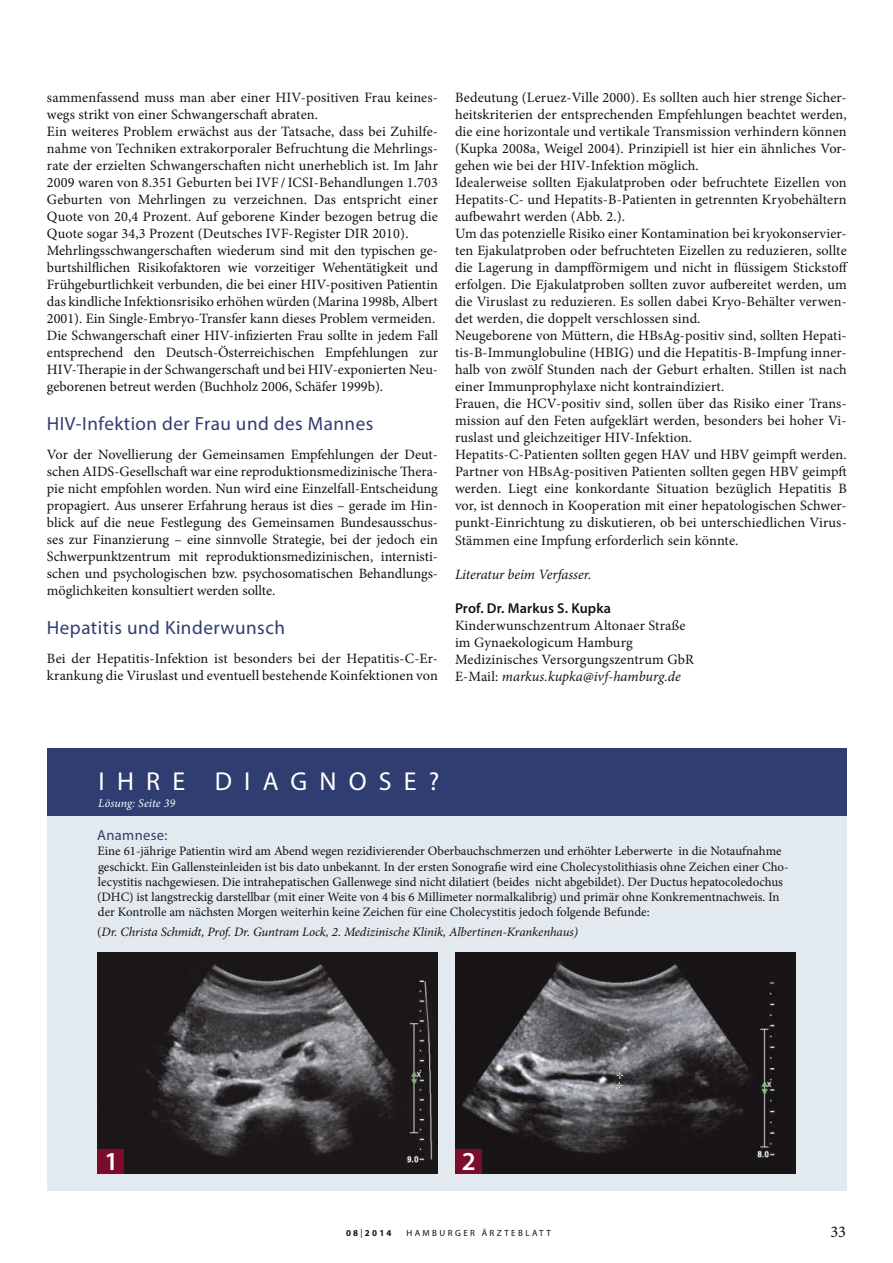
<style>
.page{position:relative;width:893px;height:1263px;background:#fff}
.page>*{position:absolute;margin:0;border:0;box-sizing:border-box;transform-origin:0 0}
.t1{font:25.95px "Myriad Pro Regular OV OJFUNB";letter-spacing:.47em;color:#fff}
.t2{font:25.95px "Myriad Pro Semibold OV MKFUNB";color:#fff}
.t3{font:19.2px "Myriad Pro Regular OV OJFUNB";letter-spacing:.025em;color:#303d71}
.t4{font:16.5px "Minion Pro";color:#121212}
.t5{font:14.55px "Myriad Pro Regular OV OJFUNB";letter-spacing:.025em;color:#303d71}
.t6{font:14.25px/17px "Minion Pro";letter-spacing:.005em;color:#121212}
.t7{font:italic 14.25px "Minion Pro";letter-spacing:-.01em;color:#121212}
.t8{font:14.25px "Myriad Pro Semibold OV MKFUNB";letter-spacing:.01em;color:#121212}
.t9{font:12.9px/15.3px "Minion Pro";color:#121212}
.t10{font:italic 12.9px "Minion Pro";letter-spacing:-.01em;color:#121212}
.t11{font:italic 12px "Minion Pro";color:#fff}
.t12{font:9px "Myriad Pro Regular OV OJFUNB";letter-spacing:.27em;color:#121212}
.t13{font:9px "Myriad Pro Bold OV MJFUNB";letter-spacing:.25em;color:#121212}
.s1{font-style:italic}
.s2{font-style:normal}
.s3{font-family:"Myriad Pro Regular OV OJFUNB"}
</style>
<div class="page">
<div style="left:47px;top:748px;width:800px;height:68px;background:#303d71"></div>
<div style="left:47px;top:816px;width:800px;height:375px;background:#e2e9ef"></div>
<img style="left:455px;top:952px;width:340px;height:222px">
<div style="left:455px;top:1149px;width:26px;height:25px;background:#7c0c2c"></div>
<img style="left:98px;top:952px;width:340px;height:222px">
<div style="left:98px;top:1149px;width:26px;height:25px;background:#7c0c2c"></div>
<p class="t6" style="left:47px;top:89px;width:393px">sammenfassend muss man aber einer HIV-positiven Frau keines&shy;wegs strikt von einer Schwangerschaft abraten.<br>Ein weiteres Problem erwächst aus der Tatsache, dass bei Zuhilfe&shy;nahme von Techniken extrakorporaler Befruchtung die Mehrlings&shy;rate der erzielten Schwangerschaften nicht unerheblich ist. Im Jahr 2009 waren von 8.351 Geburten bei IVF / ICSI-Behandlungen 1.703<br>Geburten von Mehrlingen zu verzeichnen. Das entspricht einer Quote von 20,4 Prozent. Auf geborene Kinder bezogen betrug die Quote sogar 34,3 Prozent (Deutsches IVF-Register DIR 2010).<br>Mehrlingsschwangerschaften wiederum sind mit den typischen ge&shy;burtshilflichen Risikofaktoren wie vorzeitiger Wehentätigkeit und Frühgeburtlichkeit verbunden, die bei einer HIV-positiven Patientin das kindliche Infektionsrisiko erhöhen würden (Marina 1998b, Albert 2001). Ein Single-Embryo-Transfer kann dieses Problem vermeiden.<br>Die Schwangerschaft einer HIV-infizierten Frau sollte in jedem Fall entsprechend den Deutsch-Österreichischen Empfehlungen zur HIV-Therapie in der Schwangerschaft und bei HIV-exponierten Neu&shy;geborenen betreut werden (Buchholz 2006, Schäfer 1999b).</p>
<h2 class="t3" style="left:47px;top:412px;width:328px">HIV-Infektion der Frau und des Mannes</h2>
<p class="t6" style="left:47px;top:446px;width:393px;text-align:justify">Vor der Novellierung der Gemeinsamen Empfehlungen der Deut&shy;schen AIDS-Gesellschaft war eine reproduktionsmedizinische Thera&shy;pie nicht empfohlen worden. Nun wird eine Einzelfall-Entscheidung propagiert. Aus unserer Erfahrung heraus ist dies – gerade im Hin&shy;blick auf die neue Festlegung des Gemeinsamen Bundesausschus&shy;ses zur Finanzierung – eine sinnvolle Strategie, bei der jedoch ein Schwerpunktzentrum mit reproduktionsmedizinischen, internisti&shy;schen und psychologischen bzw. psychosomatischen Behandlungs&shy;möglichkeiten konsultiert werden sollte.</p>
<h2 class="t3" style="left:47px;top:616px;width:240px">Hepatitis und Kinderwunsch</h2>
<p class="t6" style="left:47px;top:650px;width:392px">Bei der Hepatitis-Infektion ist besonders bei der Hepatitis-C-Er&shy;krankung die Viruslast und eventuell bestehende Koinfektionen von</p>
<p class="t6" style="left:455px;top:89px;width:395px">Bedeutung (Leruez-Ville 2000). Es sollten auch hier strenge Sicher&shy;heitskriterien der entsprechenden Empfehlungen beachtet werden, die eine horizontale und vertikale Transmission verhindern können (Kupka 2008a, Weigel 2004). Prinzipiell ist hier ein ähnliches Vor&shy;gehen wie bei der HIV-Infektion möglich.<br>Idealerweise sollten Ejakulatproben oder befruchtete Eizellen von Hepatits-C- und Hepatits-B-Patienten in getrennten Kryobehältern aufbewahrt werden (Abb. 2.).<br>Um das potenzielle Risiko einer Kontamination bei kryokonservier&shy;ten Ejakulatproben oder befruchteten Eizellen zu reduzieren, sollte die Lagerung in dampfförmigem und nicht in flüssigem Stickstoff erfolgen. Die Ejakulatproben sollten zuvor aufbereitet werden, um die Viruslast zu reduzieren. Es sollen dabei Kryo-Behälter verwen&shy;det werden, die doppelt verschlossen sind.<br>Neugeborene von Müttern, die HBsAg-positiv sind, sollten Hepati&shy;tis-B-Immunglobuline (HBIG) und die Hepatitis-B-Impfung inner&shy;halb von zwölf Stunden nach der Geburt erhalten. Stillen ist nach einer Immunprophylaxe nicht kontraindiziert.<br>Frauen, die HCV-positiv sind, sollen über das Risiko einer Trans&shy;mission auf den Feten aufgeklärt werden, besonders bei hoher Vi&shy;ruslast und gleichzeitiger HIV-Infektion.<br>Hepatits-C-Patienten sollten gegen HAV und HBV geimpft werden.<br>Partner von HBsAg-positiven Patienten sollten gegen HBV geimpft werden. Liegt eine konkordante Situation bezüglich Hepatitis B vor, ist dennoch in Kooperation mit einer hepatologischen Schwer&shy;punkt-Einrichtung zu diskutieren, ob bei unterschiedlichen Virus-Stämmen eine Impfung erforderlich sein könnte.</p>
<p class="t7" style="left:455px;top:569px;width:138px">Literatur beim Verfasser.</p>
<p class="t8" style="left:455px;top:599px;width:158px">Prof. Dr. Markus S. Kupka</p>
<p class="t6" style="left:455px;top:616px;width:241px">Kinderwunschzentrum Altonaer Straße im Gynaekologicum Hamburg Medizinisches Versorgungszentrum GbR E-Mail: <span class="s1">markus.kupka@ivf-hamburg.de</span></p>
<h1 class="t1" style="left:99px;top:766px;width:342px">IHRE DIAGNOSE?</h1>
<p class="t11" style="left:98px;top:800px;width:78px">Lösung: Seite 39</p>
<p class="t5" style="left:97px;top:826px;width:72px">Anamnese:</p>
<p class="t9" style="left:97px;top:843px;width:693px">Eine 61-jährige Patientin wird am Abend wegen rezidivierender Oberbauchschmerzen und erhöhter Leberwerte in die Notaufnahme geschickt. Ein Gallensteinleiden ist bis dato unbekannt. In der ersten Sonografie wird eine Cholecystolithiasis ohne Zeichen einer Cho&shy;lecystitis nachgewiesen. Die intrahepatischen Gallenwege sind nicht dilatiert (beides nicht abgebildet). Der Ductus hepatocoledochus (DHC) ist langstreckig darstellbar (mit einer Weite von 4 bis 6 Millimeter normalkalibrig) und primär ohne Konkrementnachweis. In der Kontrolle am nächsten Morgen weiterhin keine Zeichen für eine Cholecystitis jedoch folgende Befunde:</p>
<p class="t10" style="left:97px;top:928px;width:482px"><span class="s2">(</span>Dr. Christa Schmidt, Prof. Dr. Guntram Lock, 2. Medizinische Klinik, Albertinen-Krankenhaus)</p>
<h1 class="t2" style="left:104px;top:1146px;width:34px">11</h1>
<h1 class="t2" style="left:462px;top:1145px;width:15px">2</h1>
<p class="t13" style="left:346px;top:1227px;width:47px">08<span class="s3">|</span>2014</p>
<p class="t12" style="left:406px;top:1227px;width:146px">HAMBURGER ÄRZTEBLATT</p>
<p class="t4" style="left:830px;top:1221px;width:17px">33</p>
</div>
